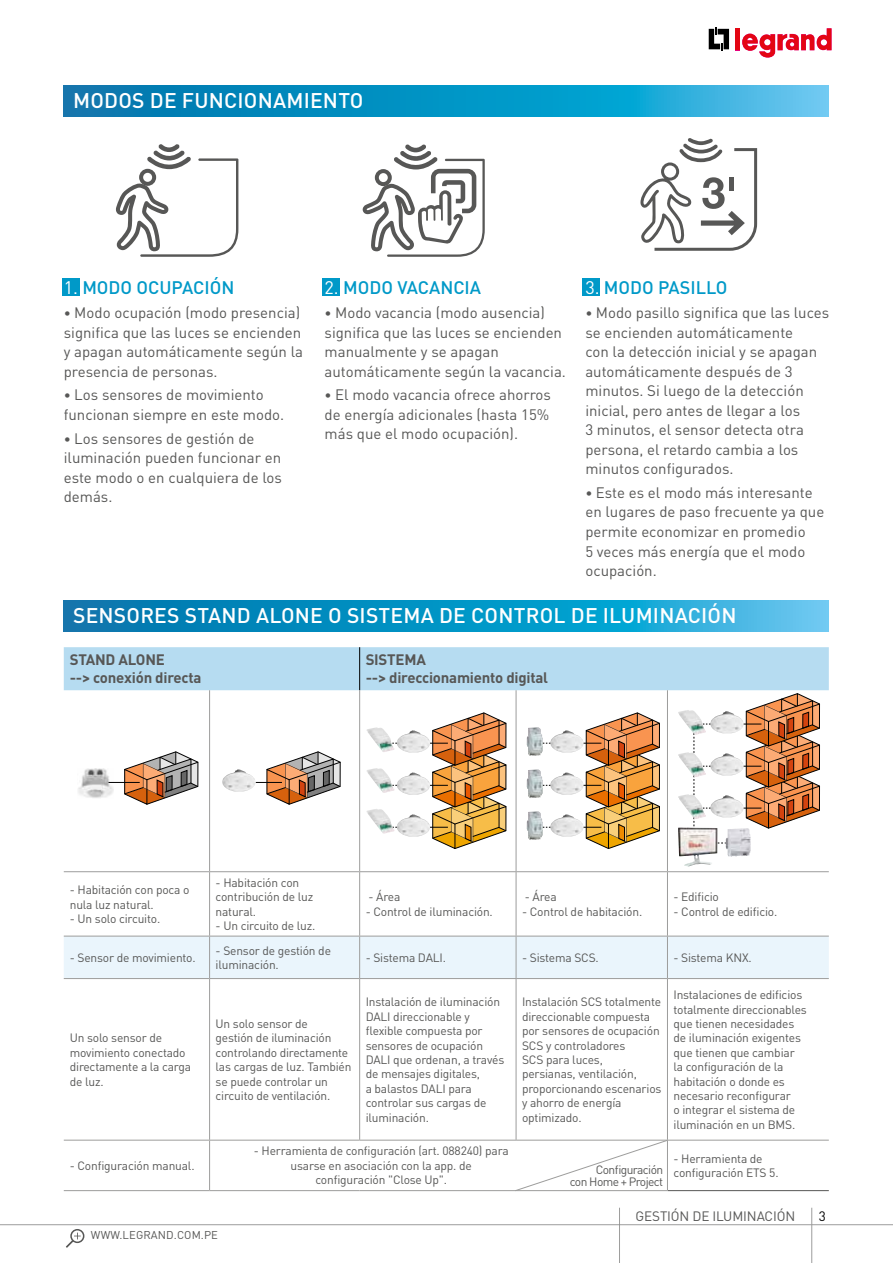
<style>
.page{position:relative;width:893px;height:1263px;background:#fff}
.page>*{position:absolute;margin:0;border:0;box-sizing:border-box;transform-origin:0 0}
.t1{font:500 21px "DIN Pro";letter-spacing:.01em;color:#fff}
.t2{font:500 18px "DIN Pro";color:#0099c8}
.t3{font:15px/19.5px "DIN Pro";color:#575756}
.t4{font:700 15px/18px "DIN Pro";letter-spacing:-.015em;color:#575756}
.t5{font:13.5px "DIN Pro";letter-spacing:-.01em;color:#575756}
.t6{font:13.5px "DIN Pro";color:#000}
.t7{font:12px/14.4px "DIN Pro";letter-spacing:-.015em;color:#575756}
.t8{font:12px/12px "DIN Pro";letter-spacing:-.05em;color:#575756;text-align:right}
.t9{font:11.25px "DIN Pro";letter-spacing:.01em;color:#575756}
.s1{font-weight:400;color:#fff}
.s2{font-size:13.5px}
</style>
<div class="page">
<hr style="left:0;top:1224px;width:619px;height:1px;background:#9d9d9c">
<hr style="left:620px;top:1224px;width:191px;height:1px;background:#9d9d9c">
<hr style="left:812px;top:1224px;width:81px;height:1px;background:#9d9d9c">
<hr style="left:619px;top:1208px;width:1px;height:55px;background:#9d9d9c">
<hr style="left:811px;top:1208px;width:1px;height:55px;background:#9d9d9c">
<svg style="left:709px;top:27px;width:20px;height:24px"></svg>
<div style="left:735px;top:28px;width:5px;height:22px;background:#e30613"></div>
<svg style="left:742px;top:28px;width:90px;height:30px"></svg>
<div style="left:70px;top:1229px;width:14px;height:14px;border:2px solid #575756;border-radius:50%"></div>
<svg style="left:66px;top:1232px;width:15px;height:16px"></svg>
<svg style="left:640px;top:138px;width:117px;height:113px"></svg>
<svg style="left:363px;top:144px;width:122px;height:113px"></svg>
<svg style="left:116px;top:144px;width:122px;height:113px"></svg>
<svg style="left:64px;top:85px;width:765px;height:31px;background:#1297c8"></svg>
<svg style="left:64px;top:600px;width:765px;height:31px;background:#1297c8"></svg>
<div style="left:63px;top:278px;width:17px;height:18px;background:#0099c8"></div>
<div style="left:323px;top:278px;width:17px;height:18px;background:#0099c8"></div>
<div style="left:583px;top:278px;width:17px;height:18px;background:#0099c8"></div>
<div style="left:64px;top:937px;width:765px;height:41px;background:#eaf5fc"></div>
<hr style="left:668px;top:1190px;width:161px;height:1px;background:#575756">
<hr style="left:209px;top:690px;width:1px;height:181px;background:#9d9d9c">
<hr style="left:359px;top:690px;width:1px;height:181px;background:#9d9d9c">
<hr style="left:516px;top:690px;width:1px;height:181px;background:#9d9d9c">
<hr style="left:667px;top:690px;width:1px;height:181px;background:#9d9d9c">
<hr style="left:64px;top:871px;width:146px;height:1px;background:#9d9d9c">
<hr style="left:210px;top:871px;width:150px;height:1px;background:#9d9d9c">
<hr style="left:209px;top:872px;width:1px;height:64px;background:#9d9d9c">
<hr style="left:360px;top:871px;width:156px;height:1px;background:#9d9d9c">
<hr style="left:359px;top:872px;width:1px;height:64px;background:#9d9d9c">
<hr style="left:516px;top:871px;width:151px;height:1px;background:#9d9d9c">
<hr style="left:516px;top:872px;width:1px;height:64px;background:#9d9d9c">
<hr style="left:667px;top:871px;width:162px;height:1px;background:#9d9d9c">
<hr style="left:667px;top:872px;width:1px;height:64px;background:#9d9d9c">
<hr style="left:64px;top:936px;width:146px;height:1px;background:#9d9d9c">
<hr style="left:210px;top:936px;width:150px;height:1px;background:#9d9d9c">
<hr style="left:209px;top:936px;width:1px;height:42px;background:#9d9d9c">
<hr style="left:360px;top:936px;width:156px;height:1px;background:#9d9d9c">
<hr style="left:359px;top:936px;width:1px;height:42px;background:#9d9d9c">
<hr style="left:516px;top:936px;width:151px;height:1px;background:#9d9d9c">
<hr style="left:516px;top:936px;width:1px;height:42px;background:#9d9d9c">
<hr style="left:667px;top:936px;width:162px;height:1px;background:#9d9d9c">
<hr style="left:667px;top:936px;width:1px;height:42px;background:#9d9d9c">
<hr style="left:64px;top:978px;width:146px;height:1px;background:#9d9d9c">
<hr style="left:210px;top:978px;width:150px;height:1px;background:#9d9d9c">
<hr style="left:209px;top:979px;width:1px;height:161px;background:#9d9d9c">
<hr style="left:360px;top:978px;width:156px;height:1px;background:#9d9d9c">
<hr style="left:359px;top:979px;width:1px;height:161px;background:#9d9d9c">
<hr style="left:516px;top:978px;width:151px;height:1px;background:#9d9d9c">
<hr style="left:516px;top:979px;width:1px;height:161px;background:#9d9d9c">
<hr style="left:667px;top:978px;width:162px;height:1px;background:#9d9d9c">
<hr style="left:667px;top:979px;width:1px;height:161px;background:#9d9d9c">
<hr style="left:64px;top:1140px;width:146px;height:1px;background:#9d9d9c">
<hr style="left:210px;top:1140px;width:150px;height:1px;background:#9d9d9c">
<hr style="left:209px;top:1140px;width:1px;height:50px;background:#9d9d9c">
<hr style="left:360px;top:1140px;width:156px;height:1px;background:#9d9d9c">
<hr style="left:667px;top:1140px;width:162px;height:1px;background:#9d9d9c">
<hr style="left:210px;top:1190px;width:150px;height:1px;background:#9d9d9c">
<hr style="left:360px;top:1190px;width:156px;height:1px;background:#9d9d9c">
<hr style="left:64px;top:1190px;width:146px;height:1px;background:#9d9d9c">
<svg style="left:514px;top:1139px;width:155px;height:52px"></svg>
<img style="left:727px;top:849px;width:24px;height:8px">
<img style="left:678px;top:849px;width:39px;height:17px">
<svg style="left:64px;top:647px;width:765px;height:202px"></svg>
<hr style="left:108px;top:782px;width:32px;height:1px;background:#000">
<img style="left:78px;top:768px;width:35px;height:30px">
<h1 class="t1" style="left:73px;top:86px;width:292px">MODOS DE FUNCIONAMIENTO</h1>
<h2 class="t2" style="left:64px;top:275px;width:172px"><span class="s1">1.</span> MODO OCUPACIÓN</h2>
<p class="t3" style="left:64px;top:302px;width:241px"><span class="s2">•</span> Modo ocupación (modo presencia) significa que las luces se encienden y apagan automáticamente según la presencia de personas.</p>
<p class="t3" style="left:64px;top:385px;width:222px"><span class="s2">•</span> Los sensores de movimiento funcionan siempre en este modo.</p>
<p class="t3" style="left:64px;top:428px;width:220px"><span class="s2">•</span> Los sensores de gestión de iluminación pueden funcionar en este modo o en cualquiera de los demás.</p>
<h2 class="t2" style="left:325px;top:275px;width:158px"><span class="s1">2.</span> MODO VACANCIA</h2>
<p class="t3" style="left:325px;top:302px;width:243px"><span class="s2">•</span> Modo vacancia (modo ausencia) significa que las luces se encienden manualmente y se apagan automáticamente según la vacancia.</p>
<p class="t3" style="left:325px;top:385px;width:228px;text-align:justify"><span class="s2">•</span> El modo vacancia ofrece ahorros de energía adicionales (hasta 15% más que el modo ocupación).</p>
<h2 class="t2" style="left:585px;top:275px;width:144px"><span class="s1">3.</span> MODO PASILLO</h2>
<p class="t3" style="left:585px;top:302px;width:245px"><span class="s2">•</span> Modo pasillo significa que las luces se encienden automáticamente<br>con la detección inicial y se apagan automáticamente después de 3 minutos. Si luego de la detección inicial, pero antes de llegar a los<br>3 minutos, el sensor detecta otra persona, el retardo cambia a los minutos configurados.</p>
<p class="t3" style="left:585px;top:482px;width:240px"><span class="s2">•</span> Este es el modo más interesante en lugares de paso frecuente ya que permite economizar en promedio<br>5 veces más energía que el modo ocupación.</p>
<h1 class="t1" style="left:73px;top:601px;width:665px">SENSORES STAND ALONE O SISTEMA DE CONTROL DE ILUMINACIÓN</h1>
<p class="t4" style="left:70px;top:650px;width:133px">STAND ALONE<br>--&gt; conexión directa</p>
<p class="t4" style="left:366px;top:650px;width:184px">SISTEMA<br>--&gt; direccionamiento digital</p>
<p class="t7" style="left:70px;top:882px;width:121px">- Habitación con poca o nula luz natural.</p>
<p class="t7" style="left:70px;top:911px;width:92px">- Un solo circuito.</p>
<p class="t7" style="left:216px;top:875px;width:99px">- Habitación con contribución de luz natural.</p>
<p class="t7" style="left:216px;top:918px;width:101px">- Un circuito de luz.</p>
<p class="t7" style="left:368px;top:889px;width:33px">- Área</p>
<p class="t7" style="left:366px;top:904px;width:129px">- Control de iluminación.</p>
<p class="t7" style="left:525px;top:889px;width:33px">- Área</p>
<p class="t7" style="left:522px;top:904px;width:122px">- Control de habitación.</p>
<p class="t7" style="left:673px;top:889px;width:47px">- Edificio</p>
<p class="t7" style="left:673px;top:904px;width:105px">- Control de edificio.</p>
<p class="t7" style="left:70px;top:950px;width:127px">- Sensor de movimiento.</p>
<p class="t7" style="left:216px;top:943px;width:117px">- Sensor de gestión de iluminación.</p>
<p class="t7" style="left:366px;top:950px;width:82px">- Sistema DALI.</p>
<p class="t7" style="left:522px;top:950px;width:78px">- Sistema SCS.</p>
<p class="t7" style="left:673px;top:950px;width:80px">- Sistema KNX.</p>
<p class="t7" style="left:70px;top:1030px;width:123px">Un solo sensor de movimiento conectado directamente a la carga de luz.</p>
<p class="t7" style="left:216px;top:1016px;width:137px">Un solo sensor de<br>gestión de iluminación controlando directamente las cargas de luz. También se puede controlar un circuito de ventilación.</p>
<p class="t7" style="left:366px;top:994px;width:140px">Instalación de iluminación<br>DALI direccionable y flexible compuesta por sensores de ocupación<br>DALI que ordenan, a través de mensajes digitales,<br>a balastos DALI para controlar sus cargas de iluminación.</p>
<p class="t7" style="left:522px;top:994px;width:141px">Instalación SCS totalmente direccionable compuesta por sensores de ocupación<br>SCS y controladores<br>SCS para luces,<br>persianas, ventilación, proporcionando escenarios y ahorro de energía optimizado.</p>
<p class="t7" style="left:673px;top:987px;width:135px">Instalaciones de edificios totalmente direccionables que tienen necesidades de iluminación exigentes que tienen que cambiar la configuración de la habitación o donde es necesario reconfigurar<br>o integrar el sistema de iluminación en un BMS.</p>
<p class="t7" style="left:254px;top:1143px;width:256px;text-align:center">- Herramienta de configuración (art. 088240) para usarse en asociación con la app. de<br>configuración "Close Up".</p>
<p class="t7" style="left:70px;top:1158px;width:126px">- Configuración manual.</p>
<p class="t7" style="left:673px;top:1151px;width:107px">- Herramienta de configuración ETS 5.</p>
<p class="t8" style="left:570px;top:1163px;width:95px">Configuración<br>con Home + Project</p>
<p class="t9" style="left:91px;top:1227px;width:129px">WWW.LEGRAND.COM.PE</p>
<p class="t5" style="left:636px;top:1207px;width:161px">GESTIÓN DE ILUMINACIÓN</p>
<p class="t6" style="left:819px;top:1207px;width:9px">3</p>
</div>
